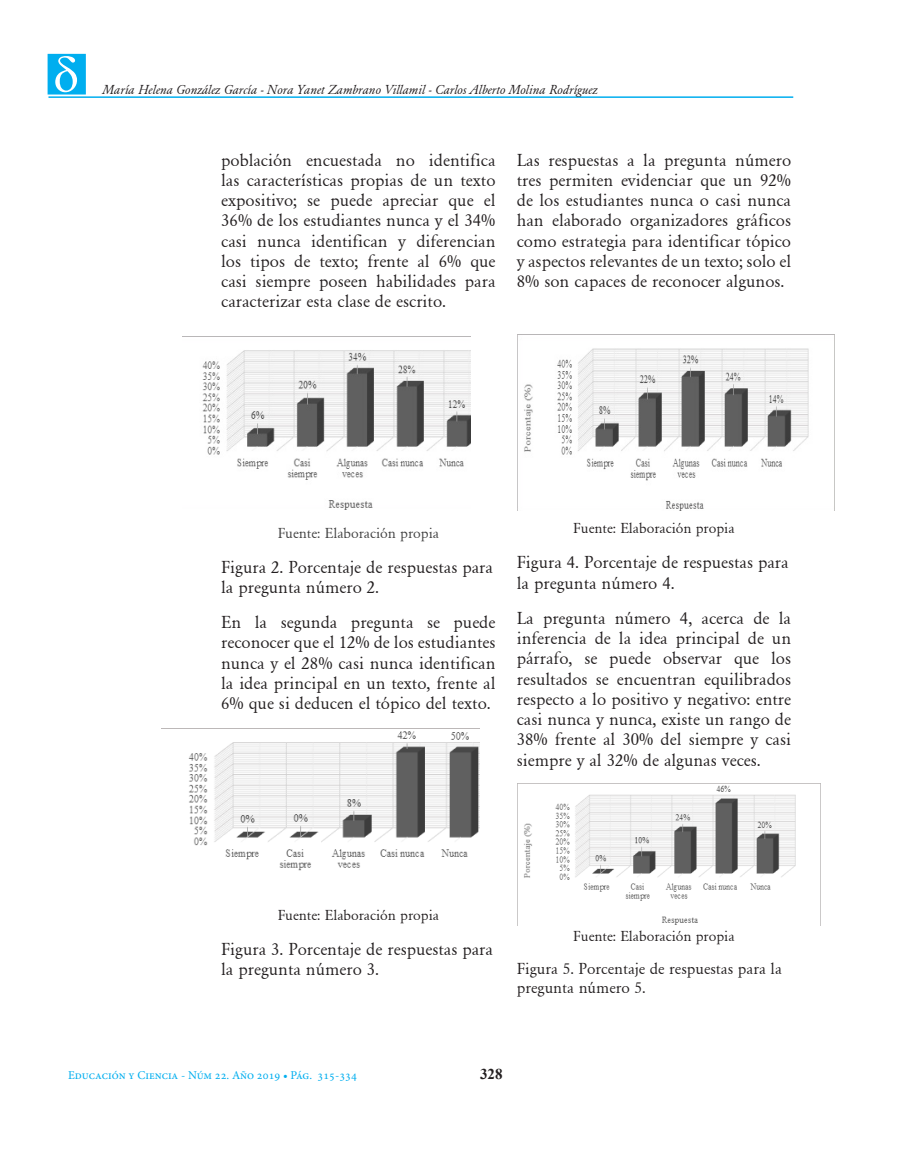
<style>
.page{position:relative;width:906px;height:1170px;background:#fff}
.page>*{position:absolute;margin:0;border:0;box-sizing:border-box;transform-origin:0 0}
.t1{font:18px/20.2px "Garamond";color:#231f20;text-align:justify}
.t2{font:16.5px/18.1px "Garamond";color:#231f20}
.t3{font:15px "Garamond";color:#231f20}
.t4{font:15px "Garamond";color:#404040}
.t5{font:700 15px "Times New Roman";color:#231f20}
.t6{font:italic 13.5px "Garamond";color:#231f20}
.t7{font:12px "Minion Pro";color:#00aeef}
</style>
<div class="page">
<hr style="left:48px;top:96px;width:745px;height:2px;background:#00aeef">
<div style="left:48px;top:54px;width:38px;height:40px;background:#00aeef;border:2px solid #00aeef"></div>
<img style="left:202px;top:350px;width:269px;height:159px">
<img style="left:162px;top:728px;width:317px;height:143px">
<img style="left:517px;top:334px;width:317px;height:176px">
<img style="left:517px;top:783px;width:303px;height:142px">
<svg style="left:55px;top:56px;width:22px;height:36px"></svg>
<p class="t6" style="left:103px;top:81px;width:496px">María Helena González García - Nora Yanet Zambrano Villamil - Carlos Alberto Molina Rodríguez</p>
<p class="t1" style="left:221px;top:149px;width:276px">población encuestada no identifica las características propias de un texto expositivo; se puede apreciar que el 36% de los estudiantes nunca y el 34% casi nunca identifican y diferencian los tipos de texto; frente al 6% que casi siempre poseen habilidades para caracterizar esta clase de escrito.</p>
<p class="t1" style="left:517px;top:149px;width:276px">Las respuestas a la pregunta número tres permiten evidenciar que un 92% de los estudiantes nunca o casi nunca han elaborado organizadores gráficos como estrategia para identificar tópico y aspectos relevantes de un texto; solo el 8% son capaces de reconocer algunos.</p>
<p class="t4" style="left:278px;top:523px;width:163px">Fuente: Elaboración propia</p>
<p class="t1" style="left:221px;top:556px;width:273px">Figura 2. Porcentaje de respuestas para la pregunta número 2.</p>
<p class="t1" style="left:221px;top:611px;width:276px">En la segunda pregunta se puede reconocer que el 12% de los estudiantes nunca y el 28% casi nunca identifican la idea principal en un texto, frente al 6% que si deducen el tópico del texto.</p>
<p class="t3" style="left:573px;top:519px;width:163px">Fuente: Elaboración propia</p>
<p class="t1" style="left:517px;top:552px;width:273px">Figura 4. Porcentaje de respuestas para la pregunta número 4.</p>
<p class="t1" style="left:517px;top:607px;width:276px">La pregunta número 4, acerca de la inferencia de la idea principal de un párrafo, se puede observar que los resultados se encuentran equilibrados respecto a lo positivo y negativo: entre casi nunca y nunca, existe un rango de 38% frente al 30% del siempre y casi siempre y al 32% de algunas veces.</p>
<p class="t3" style="left:278px;top:906px;width:163px">Fuente: Elaboración propia</p>
<p class="t1" style="left:221px;top:938px;width:273px">Figura 3. Porcentaje de respuestas para la pregunta número 3.</p>
<p class="t3" style="left:573px;top:927px;width:163px">Fuente: Elaboración propia</p>
<p class="t2" style="left:517px;top:959px;width:266px">Figura 5. Porcentaje de respuestas para la pregunta número 5.</p>
<p class="t7" style="left:68px;top:1066px;width:290px">Educación y Ciencia - Núm 22. Año 2019 • Pág. 315-334</p>
<p class="t5" style="left:480px;top:1063px;width:24px">328</p>
</div>
